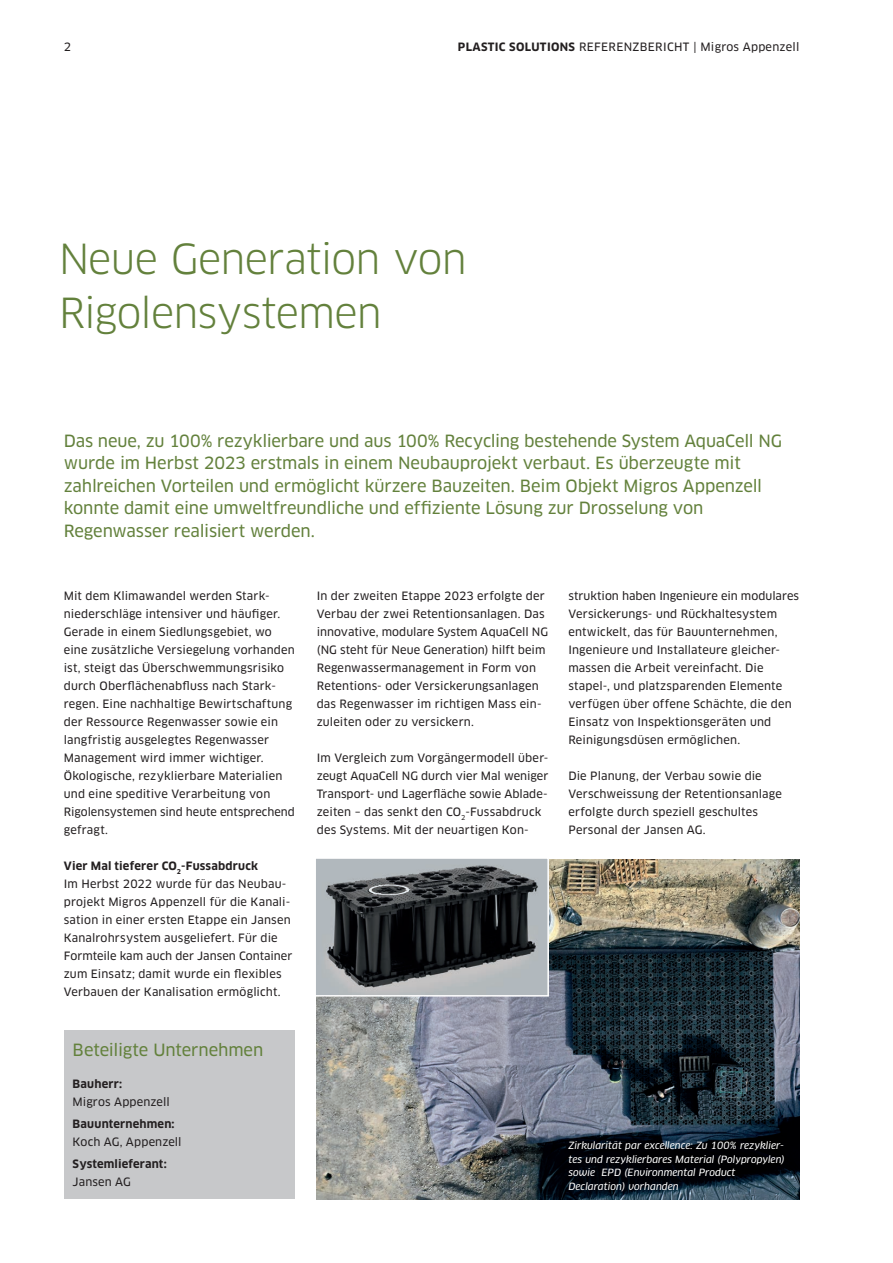
<style>
.page{position:relative;width:893px;height:1263px;background:#fff}
.page>*{position:absolute;margin:0;border:0;box-sizing:border-box;transform-origin:0 0}
.t1{font:40.5px/54px "Clan Pro";letter-spacing:-.02em;color:#63813c}
.t2{font:16.5px/22.5px "Clan Pro News";letter-spacing:-.01em;color:#63813c}
.t3{font:11.25px/18px "Clan Pro News";letter-spacing:.01em;color:#231f20}
.t4{font:700 11.25px "Clan Pro";letter-spacing:.015em;color:#231f20}
.t5{font:11.25px "Clan Pro News";letter-spacing:.03em;color:#231f20}
.t6{font:italic 9.75px/13.5px "Clan Pro News";color:#fff}
.s1{font-family:"Clan Pro";font-weight:700}
</style>
<div class="page">
<img style="left:316px;top:859px;width:483px;height:340px">
<div style="left:64px;top:1030px;width:230px;height:169px;background:#c7c8ca"></div>
<img style="left:317px;top:860px;width:229px;height:133px">
<div style="left:314px;top:857px;width:235px;height:139px;border:2px solid #fff"></div>
<p class="t3" style="left:64px;top:38px;width:9px">2</p>
<p class="t5" style="left:458px;top:41px;width:343px"><span class="s1">PLASTIC SOLUTIONS</span> REFERENZBERICHT | Migros Appenzell</p>
<h1 class="t1" style="left:58px;top:232px;width:410px">Neue Generation von<br>Rigolensystemen</h1>
<p class="t2" style="left:64px;top:429px;width:720px">Das neue, zu 100% rezyklierbare und aus 100% Recycling bestehende System AquaCell NG wurde im Herbst 2023 erstmals in einem Neubauprojekt verbaut. Es überzeugte mit zahlreichen Vorteilen und ermöglicht kürzere Bauzeiten. Beim Objekt Migros Appenzell konnte damit eine umweltfreundliche und effiziente Lösung zur Drosselung von Regenwasser realisiert werden.</p>
<p class="t3" style="left:64px;top:587px;width:233px">Mit dem Klimawandel werden Stark&shy;niederschläge intensiver und häufiger.<br>Gerade in einem Siedlungsgebiet, wo eine zusätzliche Versiegelung vorhanden ist, steigt das Überschwemmungsrisiko durch Oberflächenabfluss nach Stark&shy;regen. Eine nachhaltige Bewirtschaftung der Ressource Regenwasser sowie ein langfristig ausgelegtes Regenwasser Management wird immer wichtiger.<br>Ökologische, rezyklierbare Materialien und eine speditive Verarbeitung von Rigolensystemen sind heute entsprechend gefragt.</p>
<p class="t4" style="left:64px;top:859px;width:196px">Vier Mal tieferer CO<sub>2</sub>-Fussabdruck</p>
<p class="t3" style="left:64px;top:875px;width:230px">Im Herbst 2022 wurde für das Neubau&shy;projekt Migros Appenzell für die Kanali&shy;sation in einer ersten Etappe ein Jansen Kanalrohrsystem ausgeliefert. Für die Formteile kam auch der Jansen Container zum Einsatz; damit wurde ein flexibles Verbauen der Kanalisation ermöglicht.</p>
<h2 class="t2" style="left:73px;top:1039px;width:192px">Beteiligte Unternehmen</h2>
<p class="t4" style="left:73px;top:1077px;width:51px">Bauherr:</p>
<p class="t3" style="left:73px;top:1093px;width:99px">Migros Appenzell</p>
<p class="t4" style="left:73px;top:1117px;width:103px">Bauunternehmen:</p>
<p class="t3" style="left:73px;top:1133px;width:110px">Koch AG, Appenzell</p>
<p class="t4" style="left:73px;top:1158px;width:96px">Systemlieferant:</p>
<p class="t3" style="left:73px;top:1173px;width:60px">Jansen AG</p>
<p class="t3" style="left:317px;top:587px;width:233px">In der zweiten Etappe 2023 erfolgte der Verbau der zwei Retentionsanlagen. Das innovative, modulare System AquaCell NG (NG steht für Neue Generation) hilft beim Regenwassermanagement in Form von Retentions- oder Versickerungsanlagen das Regenwasser im richtigen Mass ein&shy;zuleiten oder zu versickern.</p>
<p class="t3" style="left:317px;top:749px;width:233px">Im Vergleich zum Vorgängermodell über&shy;zeugt AquaCell NG durch vier Mal weniger Transport- und Lagerfläche sowie Ablade&shy;zeiten – das senkt den CO<sub>2</sub>-Fussabdruck des Systems. Mit der neuartigen Kon-</p>
<p class="t3" style="left:568px;top:587px;width:232px">struktion haben Ingenieure ein modulares Versickerungs- und Rückhaltesystem entwickelt, das für Bauunternehmen, Ingenieure und Installateure gleicher&shy;massen die Arbeit vereinfacht. Die stapel-, und platzsparenden Elemente verfügen über offene Schächte, die den Einsatz von Inspektionsgeräten und Reinigungsdüsen ermöglichen.</p>
<p class="t3" style="left:568px;top:767px;width:215px">Die Planung, der Verbau sowie die Verschweissung der Retentionsanlage erfolgte durch speziell geschultes Personal der Jansen AG.</p>
<p class="t6" style="left:568px;top:1139px;width:218px">Zirkularität par excellence: Zu 100% rezyklier&shy;tes und rezyklierbares Material (Polypropylen) sowie EPD (Environmental Product Declaration) vorhanden</p>
</div>
